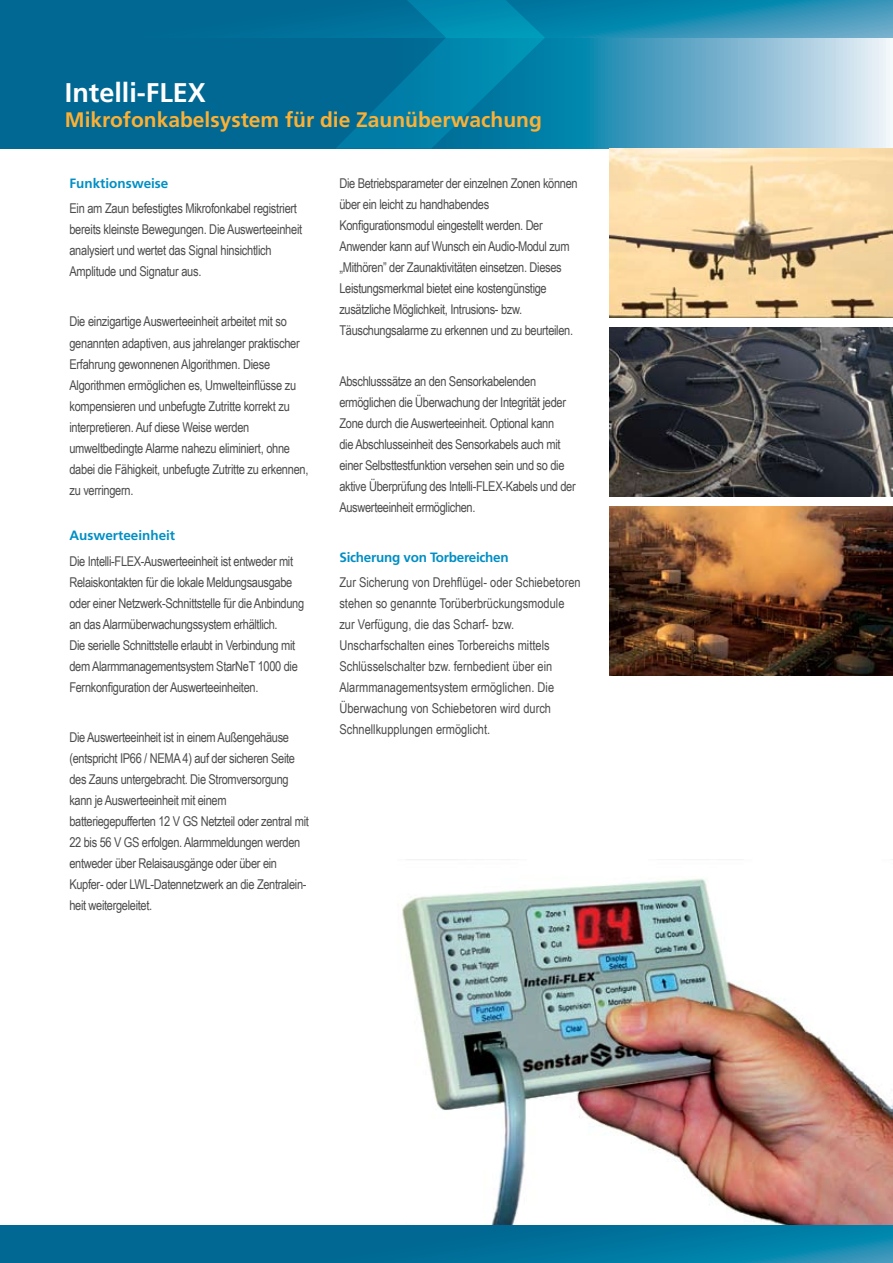
<style>
.page{position:relative;width:893px;height:1263px;background:#fff}
.page>*{position:absolute;margin:0;border:0;box-sizing:border-box;transform-origin:0 0}
.t1{font:700 27px "Frutiger";color:#fff}
.t2{font:700 21px "Frutiger";color:#fcb034}
.t3{font:13.5px/21px "Arial Narrow";letter-spacing:-.025em;color:#4d4c4d}
.t4{font:13.5px/21px "Arial Narrow";color:#4d4c4d}
.t5{font:700 13.5px "Frutiger";color:#008fc5}
.t6{font:700 13.5px "Frutiger";letter-spacing:-.02em;color:#008fc5}
</style>
<div class="page">
<svg style="left:0;top:38px;width:890px;height:110px;background:#398eb0"></svg>
<svg style="left:0;top:0;width:893px;height:38px;background:#127ca4"></svg>
<svg style="left:335px;top:0;width:210px;height:149px;background:#007ba3"></svg>
<img style="left:402px;top:878px;width:491px;height:347px">
<svg style="left:0;top:1225px;width:893px;height:38px;background:#02719a"></svg>
<img style="left:609px;top:149px;width:284px;height:169px">
<img style="left:609px;top:327px;width:284px;height:169px">
<img style="left:609px;top:506px;width:284px;height:169px">
<h1 class="t1" style="left:65px;top:76px;width:143px">Intelli-FLEX</h1>
<h2 class="t2" style="left:65px;top:107px;width:478px">Mikrofonkabelsystem für die Zaunüberwachung</h2>
<p class="t5" style="left:69px;top:175px;width:101px">Funktionsweise</p>
<p class="t3" style="left:69px;top:197px;width:234px">Ein am Zaun befestigtes Mikrofonkabel registriert bereits kleinste Bewegungen. Die Auswerteeinheit analysiert und wertet das Signal hinsichtlich Amplitude und Signatur aus.</p>
<p class="t3" style="left:69px;top:311px;width:241px">Die einzigartige Auswerteeinheit arbeitet mit so genannten adaptiven, aus jahrelanger praktischer Erfahrung gewonnenen Algorithmen. Diese Algorithmen ermöglichen es, Umwelteinflüsse zu kompensieren und unbefugte Zutritte korrekt zu interpretieren. Auf diese Weise werden umweltbedingte Alarme nahezu eliminiert, ohne dabei die Fähigkeit, unbefugte Zutritte zu erkennen, zu verringern.</p>
<p class="t5" style="left:69px;top:528px;width:107px">Auswerteeinheit</p>
<p class="t3" style="left:69px;top:550px;width:236px">Die Intelli-FLEX-Auswerteeinheit ist entweder mit Relaiskontakten für die lokale Meldungsausgabe oder einer Netzwerk-Schnittstelle für die Anbindung an das Alarmüberwachungssystem erhältlich.<br>Die serielle Schnittstelle erlaubt in Verbindung mit dem Alarmmanagementsystem StarNeT 1000 die Fernkonfiguration der Auswerteeinheiten.</p>
<p class="t3" style="left:69px;top:726px;width:241px">Die Auswerteeinheit ist in einem Außengehäuse (entspricht IP66 / NEMA 4) auf der sicheren Seite des Zauns untergebracht. Die Stromversorgung kann je Auswerteeinheit mit einem batteriegepufferten 12 V GS Netzteil oder zentral mit 22 bis 56 V GS erfolgen. Alarmmeldungen werden entweder über Relaisausgänge oder über ein Kupfer- oder LWL-Datennetzwerk an die Zentralein&shy;heit weitergeleitet.</p>
<p class="t3" style="left:339px;top:172px;width:240px">Die Betriebsparameter der einzelnen Zonen können über ein leicht zu handhabendes Konfigurationsmodul eingestellt werden. Der Anwender kann auf Wunsch ein Audio-Modul zum „Mithören” der Zaunaktivitäten einsetzen. Dieses Leistungsmerkmal bietet eine kostengünstige zusätzliche Möglichkeit, Intrusions- bzw.<br>Täuschungsalarme zu erkennen und zu beurteilen.</p>
<p class="t3" style="left:339px;top:370px;width:238px">Abschlusssätze an den Sensorkabelenden ermöglichen die Überwachung der Integrität jeder Zone durch die Auswerteeinheit. Optional kann<br>die Abschlusseinheit des Sensorkabels auch mit einer Selbsttestfunktion versehen sein und so die aktive Überprüfung des Intelli-FLEX-Kabels und der Auswerteeinheit ermöglichen.</p>
<p class="t6" style="left:339px;top:549px;width:171px">Sicherung von Torbereichen</p>
<p class="t4" style="left:339px;top:572px;width:243px">Zur Sicherung von Drehflügel- oder Schiebetoren stehen so genannte Torüberbrückungsmodule zur Verfügung, die das Scharf- bzw.<br>Unscharfschalten eines Torbereichs mittels Schlüsselschalter bzw. fernbedient über ein Alarmmanagementsystem ermöglichen. Die Überwachung von Schiebetoren wird durch Schnellkupplungen ermöglicht.</p>
</div>
